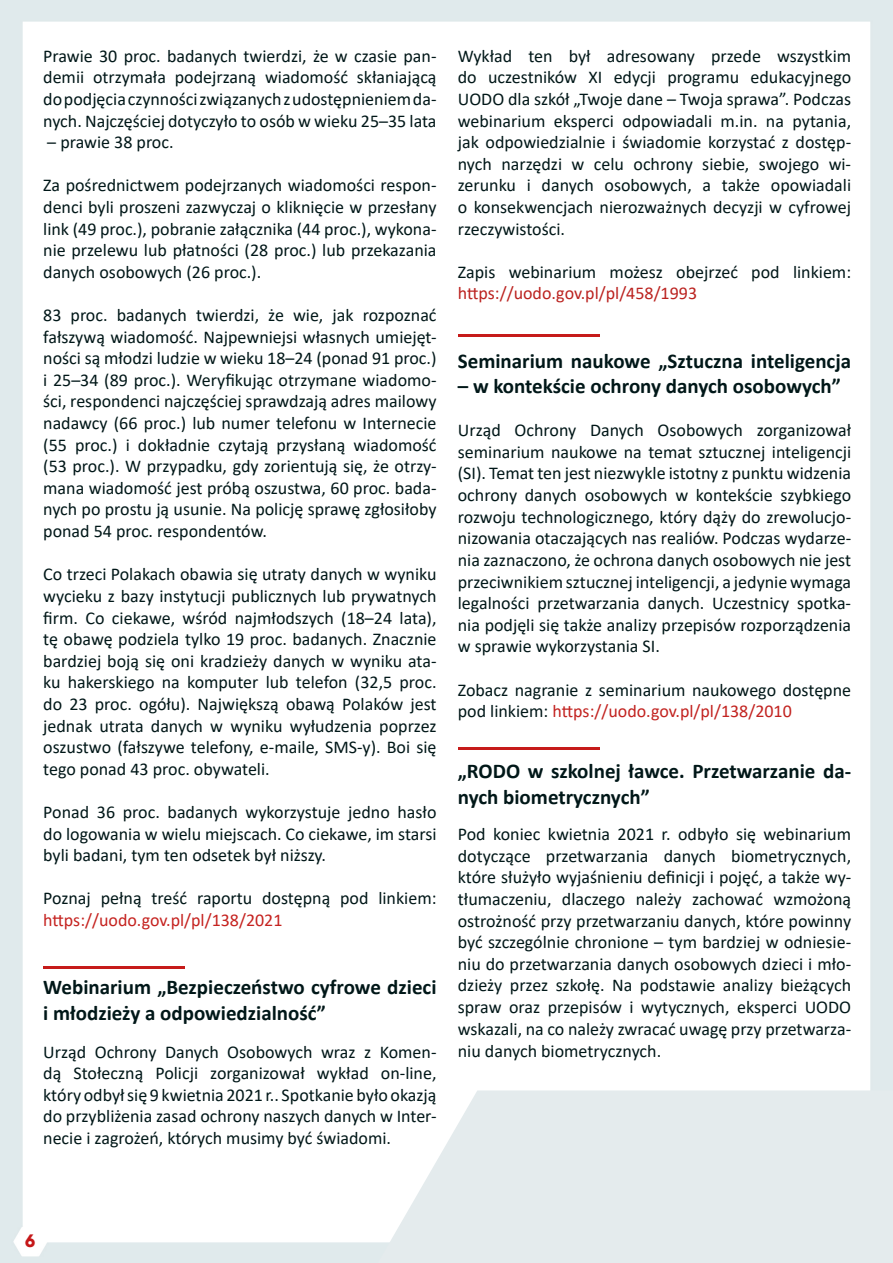
<style>
.page{position:relative;width:893px;height:1263px;background:#fff}
.page>*{position:absolute;margin:0;border:0;box-sizing:border-box;transform-origin:0 0}
.t1{font:700 21px/25.2px "Calibri";color:#001718}
.t2{font:18px/21.6px "Calibri";color:#001718;text-align:justify}
.t3{font:18px "Calibri";color:#c52320}
.t4{font:18px "Calibri";color:#bb2320}
.t5{font:800 18px "Gilroy";color:#c51718}
.s1{color:#c22320}
</style>
<div class="page">
<img style="left:0;top:0;width:893px;height:1263px">
<svg style="left:378px;top:1090px;width:515px;height:173px;fill:#e4ebed"></svg>
<hr style="left:43px;top:966px;width:142px;height:3px;background:#c61b1a">
<hr style="left:458px;top:334px;width:142px;height:3px;background:#c61b1a">
<hr style="left:458px;top:747px;width:142px;height:3px;background:#c61b1a">
<p class="t2" style="left:43px;top:45px;width:395px">Prawie 30 proc. badanych twierdzi, że w czasie pan&shy;demii otrzymała podejrzaną wiadomość skłaniającą do podjęcia czynności związanych z udostępnieniem da&shy;nych. Najczęściej dotyczyło to osób w wieku 25–35 lata</p>
<p class="t2" style="left:47px;top:131px;width:128px">– prawie 38 proc.</p>
<p class="t2" style="left:43px;top:174px;width:395px">Za pośrednictwem podejrzanych wiadomości respon&shy;denci byli proszeni zazwyczaj o kliknięcie w przesłany link (49 proc.), pobranie załącznika (44 proc.), wykona&shy;nie przelewu lub płatności (28 proc.) lub przekazania danych osobowych (26 proc.).</p>
<p class="t2" style="left:43px;top:304px;width:395px">83 proc. badanych twierdzi, że wie, jak rozpoznać fałszywą wiadomość. Najpewniejsi własnych umiejęt&shy;ności są młodzi ludzie w wieku 18–24 (ponad 91 proc.) i 25–34 (89 proc.). Weryfikując otrzymane wiadomo&shy;ści, respondenci najczęściej sprawdzają adres mailowy nadawcy (66 proc.) lub numer telefonu w Internecie (55 proc.) i dokładnie czytają przysłaną wiadomość (53 proc.). W przypadku, gdy zorientują się, że otrzy&shy;mana wiadomość jest próbą oszustwa, 60 proc. bada&shy;nych po prostu ją usunie. Na policję sprawę zgłosiłoby ponad 54 proc. respondentów.</p>
<p class="t2" style="left:43px;top:563px;width:395px">Co trzeci Polakach obawia się utraty danych w wyniku wycieku z bazy instytucji publicznych lub prywatnych firm. Co ciekawe, wśród najmłodszych (18–24 lata), tę obawę podziela tylko 19 proc. badanych. Znacznie bardziej boją się oni kradzieży danych w wyniku ata&shy;ku hakerskiego na komputer lub telefon (32,5 proc. do 23 proc. ogółu). Największą obawą Polaków jest jednak utrata danych w wyniku wyłudzenia poprzez oszustwo (fałszywe telefony, e-maile, SMS-y). Boi się tego ponad 43 proc. obywateli.</p>
<p class="t2" style="left:43px;top:801px;width:395px">Ponad 36 proc. badanych wykorzystuje jedno hasło do logowania w wielu miejscach. Co ciekawe, im starsi byli badani, tym ten odsetek był niższy.</p>
<p class="t2" style="left:43px;top:887px;width:395px">Poznaj pełną treść raportu dostępną pod linkiem:</p>
<p class="t3" style="left:43px;top:907px;width:241px">https://uodo.gov.pl/pl/138/2021</p>
<p class="t1" style="left:43px;top:974px;width:395px">Webinarium „Bezpieczeństwo cyfrowe dzieci i młodzieży a odpowiedzialność”</p>
<p class="t2" style="left:43px;top:1040px;width:395px">Urząd Ochrony Danych Osobowych wraz z Komen&shy;dą Stołeczną Policji zorganizował wykład on-line, który odbył się 9 kwietnia 2021 r.. Spotkanie było okazją do przybliżenia zasad ochrony naszych danych w Inter&shy;necie i zagrożeń, których musimy być świadomi.</p>
<p class="t2" style="left:458px;top:45px;width:395px">Wykład ten był adresowany przede wszystkim do uczestników XI edycji programu edukacyjnego UODO dla szkół „Twoje dane – Twoja sprawa”. Podczas webinarium eksperci odpowiadali m.in. na pytania, jak odpowiedzialnie i świadomie korzystać z dostęp&shy;nych narzędzi w celu ochrony siebie, swojego wi&shy;zerunku i danych osobowych, a także opowiadali o konsekwencjach nierozważnych decyzji w cyfrowej rzeczywistości.</p>
<p class="t2" style="left:458px;top:261px;width:395px">Zapis webinarium możesz obejrzeć pod linkiem:</p>
<p class="t4" style="left:458px;top:281px;width:241px">https://uodo.gov.pl/pl/458/1993</p>
<p class="t1" style="left:458px;top:348px;width:395px">Seminarium naukowe „Sztuczna inteligencja</p>
<p class="t1" style="left:458px;top:373px;width:385px">– w kontekście ochrony danych osobowych”</p>
<p class="t2" style="left:458px;top:419px;width:395px">Urząd Ochrony Danych Osobowych zorganizował seminarium naukowe na temat sztucznej inteligencji (SI). Temat ten jest niezwykle istotny z punktu widzenia ochrony danych osobowych w kontekście szybkiego rozwoju technologicznego, który dąży do zrewolucjo&shy;nizowania otaczających nas realiów. Podczas wydarze&shy;nia zaznaczono, że ochrona danych osobowych nie jest przeciwnikiem sztucznej inteligencji, a jedynie wymaga legalności przetwarzania danych. Uczestnicy spotka&shy;nia podjęli się także analizy przepisów rozporządzenia w sprawie wykorzystania SI.</p>
<p class="t2" style="left:458px;top:678px;width:395px">Zobacz nagranie z seminarium naukowego dostępne pod linkiem: <span class="s1">https://uodo.gov.pl/pl/138/2010</span></p>
<p class="t1" style="left:458px;top:758px;width:395px">„RODO w szkolnej ławce. Przetwarzanie da&shy;nych biometrycznych”</p>
<p class="t2" style="left:458px;top:823px;width:395px">Pod koniec kwietnia 2021 r. odbyło się webinarium dotyczące przetwarzania danych biometrycznych, które służyło wyjaśnieniu definicji i pojęć, a także wy&shy;tłumaczeniu, dlaczego należy zachować wzmożoną ostrożność przy przetwarzaniu danych, które powinny być szczególnie chronione – tym bardziej w odniesie&shy;niu do przetwarzania danych osobowych dzieci i mło&shy;dzieży przez szkołę. Na podstawie analizy bieżących spraw oraz przepisów i wytycznych, eksperci UODO wskazali, na co należy zwracać uwagę przy przetwarza&shy;niu danych biometrycznych.</p>
<p class="t5" style="left:25px;top:1229px;width:12px">6</p>
</div>
